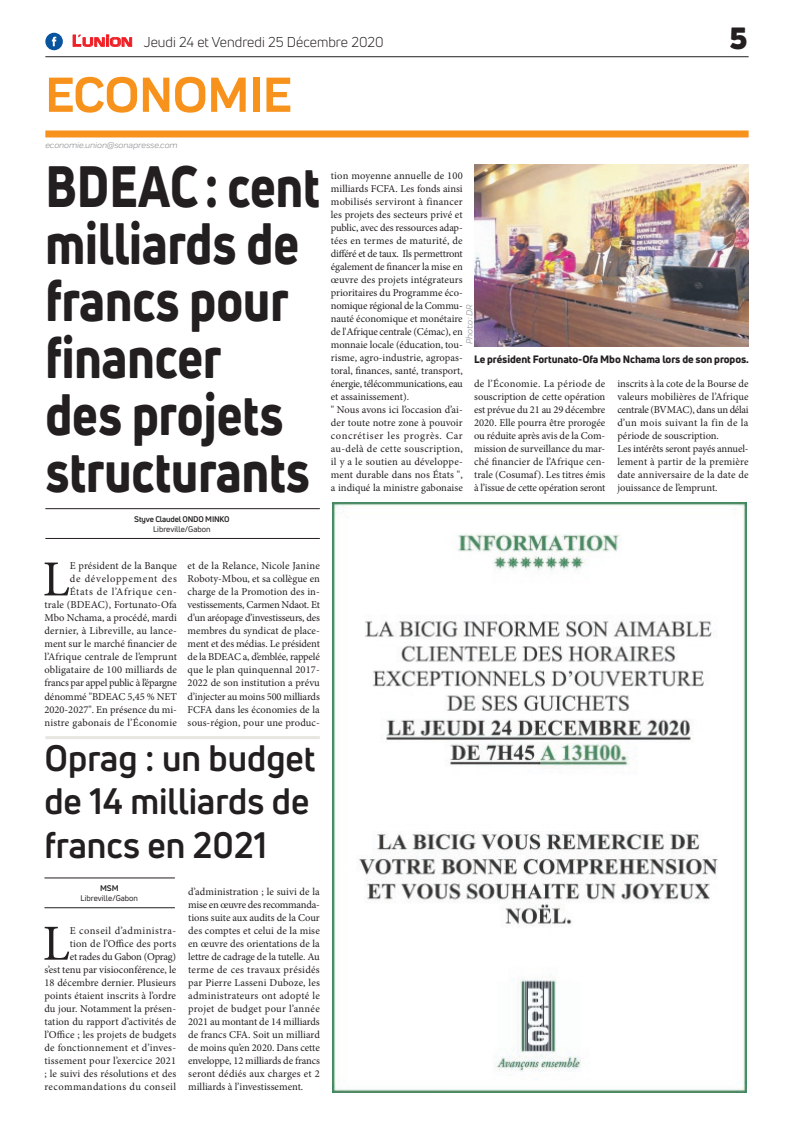
<style>
.page{position:relative;width:794px;height:1129px;background:#fff}
.page>*{position:absolute;margin:0;border:0;box-sizing:border-box;transform-origin:0 0}
.t1{font:800 57px/57px "Uni Neue";color:#231f20;scale:.85 1}
.t2{font:700 51px "Praktika";color:#f7931d}
.t3{font:50.5px "Minion Pro";color:#231f20}
.t4{font:700 36px/43.2px "Uni Neue";color:#231f20}
.t5{font:900 30px "Uni Neue";color:#231f20}
.t6{font:14px "Uni Neue";color:#231f20}
.t7{font:10.5px/13px "Minion Pro";letter-spacing:.005em;color:#231f20;text-align:justify}
.t8{font:800 10.5px "Uni Neue";letter-spacing:-.005em;color:#231f20}
.t9{font:italic 9px "Praktika";color:#818386}
.t10{font:8px "Uni Neue";color:#231f20}
.t11{font:700 8px "Uni Neue";letter-spacing:-.02em;color:#231f20}
.s1{font-family:"Eurostile";font-weight:600;font-size:15px;color:#ee1d23}
.s2{font-family:"Eurostile";font-weight:600;font-size:11.4px;color:#ee1d23}
</style>
<div class="page">
<div style="left:45px;top:130px;width:703px;height:7px;background:#f7931d"></div>
<hr style="left:45px;top:56px;width:703px;height:1px;background:#231f20">
<svg style="left:72px;top:34px;width:60px;height:13px"></svg>
<div style="left:45px;top:33px;width:18px;height:17px;background:#08549e;border-radius:50%"></div>
<svg style="left:52px;top:37px;width:4px;height:9px"></svg>
<img style="left:333px;top:502px;width:414px;height:589px">
<hr style="left:44px;top:907px;width:131px;height:1px;background:#231f20">
<hr style="left:44px;top:877px;width:131px;height:1px;background:#231f20">
<hr style="left:45px;top:736px;width:275px;height:3px;background:#e8e6e0">
<hr style="left:45px;top:538px;width:275px;height:1px;background:#231f20">
<hr style="left:45px;top:508px;width:275px;height:1px;background:#231f20">
<img style="left:474px;top:164px;width:274px;height:182px">
<h3 class="t6" style="left:72px;top:33px;width:313px"><span class="s1">L</span><span class="s2">UNION</span> Jeudi 24 et Vendredi 25 Décembre 2020</h3>
<h2 class="t2" style="left:45px;top:54px;width:248px">ECONOMIE</h2>
<p class="t9" style="left:45px;top:139px;width:134px">economie.union@sonapresse.com</p>
<h3 class="t5" style="left:729px;top:17px;width:19px">5</h3>
<h1 class="t1" style="left:45px;top:157px;width:324px">BDEAC: cent milliards de francs pour financer<br>des projets structurants</h1>
<p class="t11" style="left:134px;top:513px;width:97px">Styve Claudel ONDO MINKO</p>
<p class="t10" style="left:153px;top:524px;width:59px">Libreville/Gabon</p>
<p class="t7" style="left:331px;top:169px;width:133px;text-align:left">tion moyenne annuelle de 100 milliards FCFA. Les fonds ainsi mobilisés serviront à financer les projets des secteurs privé et public, avec des ressources adap&shy;tées en termes de maturité, de différé et de taux. Ils permettront également de financer la mise en œuvre des projets intégrateurs prioritaires du Programme éco&shy;nomique régional de la Commu&shy;nauté économique et monétaire de l'Afrique centrale (Cémac), en monnaie locale (éducation, tou&shy;risme, agro-industrie, agropas&shy;toral, finances, santé, transport, énergie, télécommunications, eau et assainissement).<br>" Nous avons ici l’occasion d’ai&shy;der toute notre zone à pouvoir concrétiser les progrès. Car au-delà de cette souscription, il y a le soutien au développe&shy;ment durable dans nos États ", a indiqué la ministre gabonaise</p>
<p class="t9" style="left:463px;top:344px;width:41px;rotate:-90deg">Photo : DR</p>
<p class="t8" style="left:474px;top:352px;width:276px">Le président Fortunato-Ofa Mbo Nchama lors de son propos.</p>
<p class="t7" style="left:474px;top:377px;width:133px">de l’Économie. La période de souscription de cette opération est prévue du 21 au 29 décembre 2020. Elle pourra être prorogée ou réduite après avis de la Com&shy;mission de surveillance du mar&shy;ché financier de l’Afrique cen&shy;trale (Cosumaf). Les titres émis à l’issue de cette opération seront</p>
<p class="t7" style="left:617px;top:377px;width:133px;text-align:left">inscrits à la cote de la Bourse de valeurs mobilières de l’Afrique centrale (BVMAC), dans un délai d’un mois suivant la fin de la période de souscription.<br>Les intérêts seront payés annuel&shy;lement à partir de la première date anniversaire de la date de jouissance de l’emprunt.</p>
<p class="t7" style="left:44px;top:559px;width:134px;text-align:right">E président de la Banque<br>de développement des<br>États de l’Afrique cen-<br>trale (BDEAC), Fortunato-Ofa<br>Mbo Nchama, a procédé, mardi dernier, à Libreville, au lance&shy;ment sur le marché financier de l’Afrique centrale de l’emprunt obligataire de 100 milliards de francs par appel public à l’épargne dénommé "BDEAC 5,45 % NET<br>2020-2027". En présence du mi&shy;nistre gabonais de l’Économie</p>
<p class="t7" style="left:188px;top:559px;width:134px">et de la Relance, Nicole Janine Roboty-Mbou, et sa collègue en charge de la Promotion des in&shy;vestissements, Carmen Ndaot. Et d’un aréopage d’investisseurs, des membres du syndicat de place&shy;ment et des médias. Le président de la BDEAC a, d’emblée, rappelé que le plan quinquennal 2017- 2022 de son institution a prévu d’injecter au moins 500 milliards FCFA dans les économies de la sous-région, pour une produc-</p>
<h3 class="t3" style="left:43px;top:545px;width:29px">L</h3>
<h3 class="t4" style="left:44px;top:736px;width:273px">Oprag : un budget de 14 milliards de francs en 2021</h3>
<p class="t11" style="left:100px;top:882px;width:20px">MSM</p>
<p class="t10" style="left:81px;top:893px;width:59px">Libreville/Gabon</p>
<p class="t7" style="left:188px;top:884px;width:133px">d’administration ; le suivi de la mise en œuvre des recommanda&shy;tions suite aux audits de la Cour des comptes et celui de la mise en œuvre des orientations de la lettre de cadrage de la tutelle. Au terme de ces travaux présidés par Pierre Lasseni Duboze, les administrateurs ont adopté le projet de budget pour l’année 2021 au montant de 14 milliards de francs CFA. Soit un milliard de moins qu’en 2020. Dans cette enveloppe, 12 milliards de francs seront dédiés aux charges et 2 milliards à l’investissement.</p>
<p class="t7" style="left:44px;top:923px;width:133px;text-align:right">E conseil d’administra-<br>tion de l’Office des ports<br>et rades du Gabon (Oprag)<br>s’est tenu par visioconférence, le<br>18 décembre dernier. Plusieurs points étaient inscrits à l’ordre du jour. Notamment la présen&shy;tation du rapport d’activités de l’Office ; les projets de budgets de fonctionnement et d’inves&shy;tissement pour l’exercice 2021 ; le suivi des résolutions et des recommandations du conseil</p>
<h3 class="t3" style="left:43px;top:909px;width:29px">L</h3>
</div>
